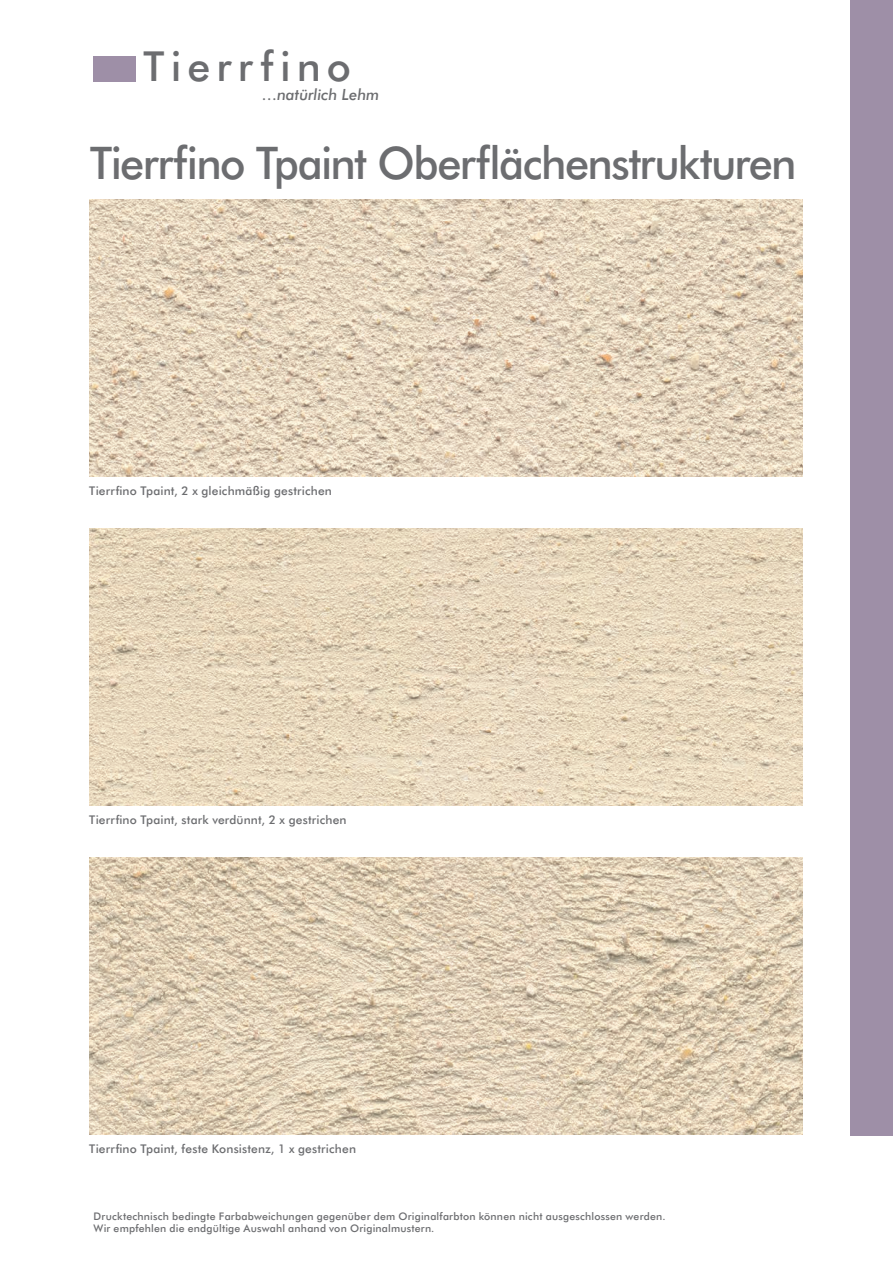
<style>
.page{position:relative;width:893px;height:1263px;background:#fff}
.page>*{position:absolute;margin:0;border:0;box-sizing:border-box;transform-origin:0 0}
.t1{font:500 45px "Futura BT";letter-spacing:-.035em;color:#6c6d70;scale:.96 1}
.t2{font:500 41.4px "Futura BT";letter-spacing:.155em;color:#6c6d70}
.t3{font:italic 500 15.45px "Futura BT";letter-spacing:-.005em;color:#6c6d70}
.t4{font:500 12px "Futura BT";letter-spacing:.015em;color:#6c6d70}
.t5{font:500 10.5px/12px "Futura BT";letter-spacing:.02em;color:#6c6d70}
</style>
<div class="page">
<div style="left:93px;top:56px;width:42px;height:25px;background:#9e8fa7"></div>
<div style="left:850px;top:0;width:43px;height:1135px;background:#9e8fa7"></div>
<img style="left:89px;top:200px;width:713px;height:276px">
<img style="left:89px;top:529px;width:713px;height:276px">
<img style="left:89px;top:857px;width:713px;height:277px">
<h2 class="t2" style="left:143px;top:41px;width:209px">Tierrfino</h2>
<h3 class="t3" style="left:262px;top:85px;width:119px">…natürlich Lehm</h3>
<h1 class="t1" style="left:90px;top:136px;width:737px">Tierrfino Tpaint Oberflächenstrukturen</h1>
<p class="t4" style="left:89px;top:484px;width:244px">Tierrfino Tpaint, 2 x gleichmäßig gestrichen</p>
<p class="t4" style="left:89px;top:813px;width:259px">Tierrfino Tpaint, stark verdünnt, 2 x gestrichen</p>
<p class="t4" style="left:89px;top:1141px;width:268px">Tierrfino Tpaint, feste Konsistenz, 1 x gestrichen</p>
<p class="t5" style="left:94px;top:1210px;width:573px">Drucktechnisch bedingte Farbabweichungen gegenüber dem Originalfarbton können nicht ausgeschlossen werden.<br>Wir empfehlen die endgültige Auswahl anhand von Originalmustern.</p>
</div>
